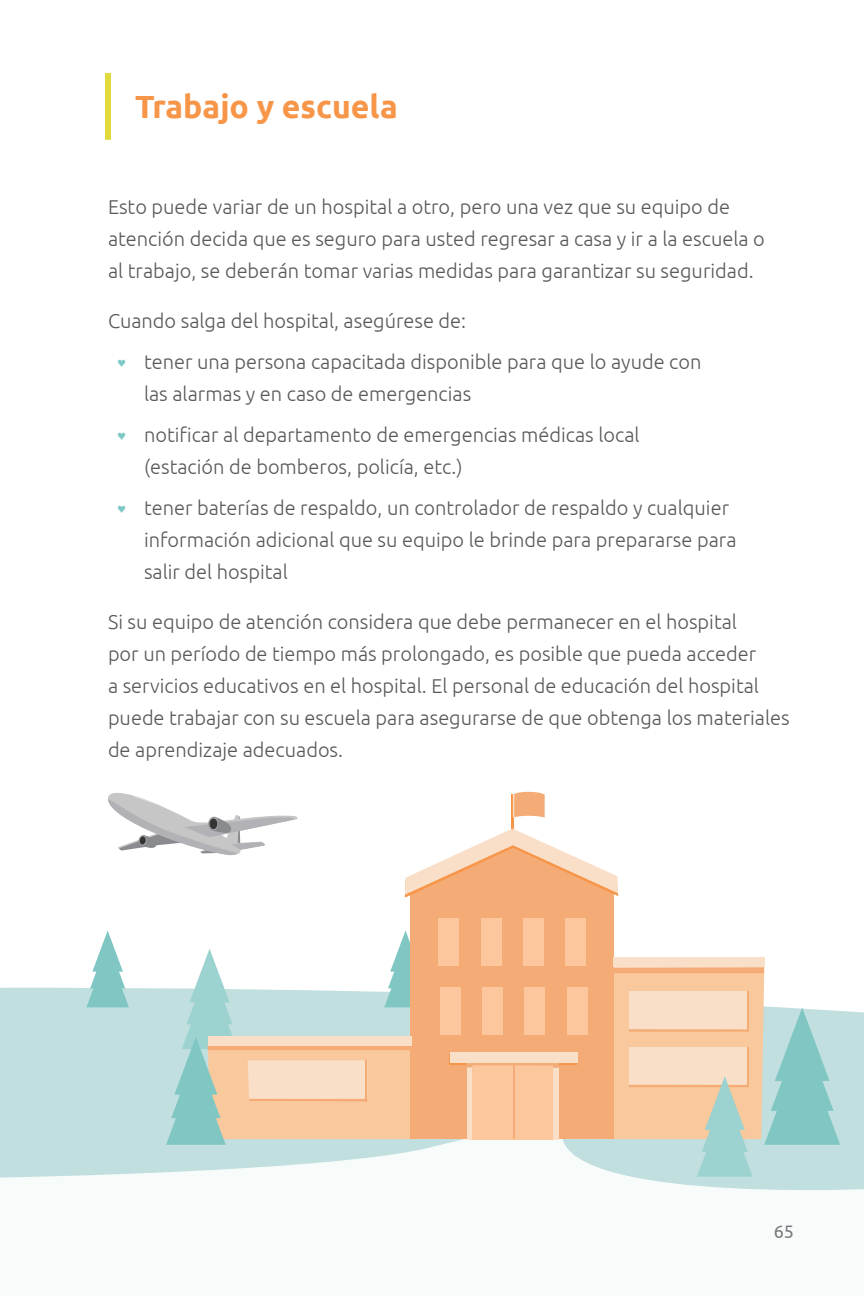
<style>
.page{position:relative;width:864px;height:1296px;background:#fff}
.page>*{position:absolute;margin:0;border:0;box-sizing:border-box;transform-origin:0 0}
.t1{font:700 32px "Ubuntu";color:#f79548}
.t2{font:300 20px/32px "Ubuntu";color:#58595b}
.t3{font:18px "Ubuntu";color:#77787b}
.s1{color:#7cc8c5}
</style>
<div class="page">
<svg style="left:0;top:958px;width:864px;height:178px;fill:#c0dfde"></svg>
<svg style="left:0;top:1136px;width:864px;height:55px"></svg>
<svg style="left:86px;top:930px;width:43px;height:77px"></svg>
<hr style="left:511px;top:794px;width:2px;height:54px;background:#f79548">
<div style="left:410px;top:889px;width:204px;height:250px;background:#f4ab75"></div>
<svg style="left:405px;top:828px;width:213px;height:70px"></svg>
<div style="left:481px;top:918px;width:20px;height:47px;background:#fcc79c"></div>
<div style="left:438px;top:918px;width:21px;height:47px;background:#fcc79c"></div>
<div style="left:566px;top:918px;width:20px;height:47px;background:#fcc79c"></div>
<div style="left:523px;top:918px;width:20px;height:47px;background:#fcc79c"></div>
<div style="left:483px;top:988px;width:20px;height:47px;background:#fcc79c"></div>
<div style="left:440px;top:988px;width:20px;height:47px;background:#fcc79c"></div>
<div style="left:567px;top:988px;width:20px;height:47px;background:#fcc79c"></div>
<div style="left:525px;top:988px;width:20px;height:47px;background:#fcc79c"></div>
<div style="left:613px;top:967px;width:151px;height:6px;background:#f4ab75"></div>
<div style="left:613px;top:958px;width:151px;height:9px;background:#fadfc8"></div>
<div style="left:553px;top:1061px;width:6px;height:79px;background:#fadfc8"></div>
<div style="left:467px;top:1058px;width:6px;height:82px;background:#fadfc8"></div>
<div style="left:473px;top:1063px;width:80px;height:76px;background:#fcc79c"></div>
<svg style="left:449px;top:1053px;width:129px;height:15px"></svg>
<div style="left:451px;top:1053px;width:127px;height:10px;background:#fadfc8"></div>
<hr style="left:513px;top:1065px;width:2px;height:74px;background:#f4ab75">
<svg style="left:513px;top:792px;width:32px;height:25px"></svg>
<svg style="left:166px;top:930px;width:261px;height:215px"></svg>
<svg style="left:613px;top:973px;width:227px;height:204px"></svg>
<div style="left:105px;top:73px;width:6px;height:67px;background:#e0da3c"></div>
<svg style="left:108px;top:793px;width:190px;height:62px"></svg>
<h1 class="t1" style="left:135px;top:87px;width:264px">Trabajo y escuela</h1>
<p class="t2" style="left:108px;top:190px;width:658px">Esto puede variar de un hospital a otro, pero una vez que su equipo de atención decida que es seguro para usted regresar a casa y ir a la escuela o al trabajo, se deberán tomar varias medidas para garantizar su seguridad.</p>
<p class="t2" style="left:117px;top:299px;width:586px;line-height:41px;text-indent:-9px">Cuando salga del hospital, asegúrese de:<br><span class="s1">♥</span> tener una persona capacitada disponible para que lo ayude con</p>
<p class="t2" style="left:117px;top:372px;width:524px;line-height:41px;text-indent:27px">las alarmas y en caso de emergencias<br><span class="s1">♥</span> notificar al departamento de emergencias médicas local</p>
<p class="t2" style="left:117px;top:445px;width:614px;line-height:41px;text-indent:27px">(estación de bomberos, policía, etc.)<br><span class="s1">♥</span> tener baterías de respaldo, un controlador de respaldo y cualquier</p>
<p class="t2" style="left:144px;top:523px;width:594px">información adicional que su equipo le brinde para prepararse para salir del hospital</p>
<p class="t2" style="left:108px;top:605px;width:683px">Si su equipo de atención considera que debe permanecer en el hospital<br>por un período de tiempo más prolongado, es posible que pueda acceder<br>a servicios educativos en el hospital. El personal de educación del hospital puede trabajar con su escuela para asegurarse de que obtenga los materiales de aprendizaje adecuados.</p>
<p class="t3" style="left:774px;top:1221px;width:22px">65</p>
</div>
